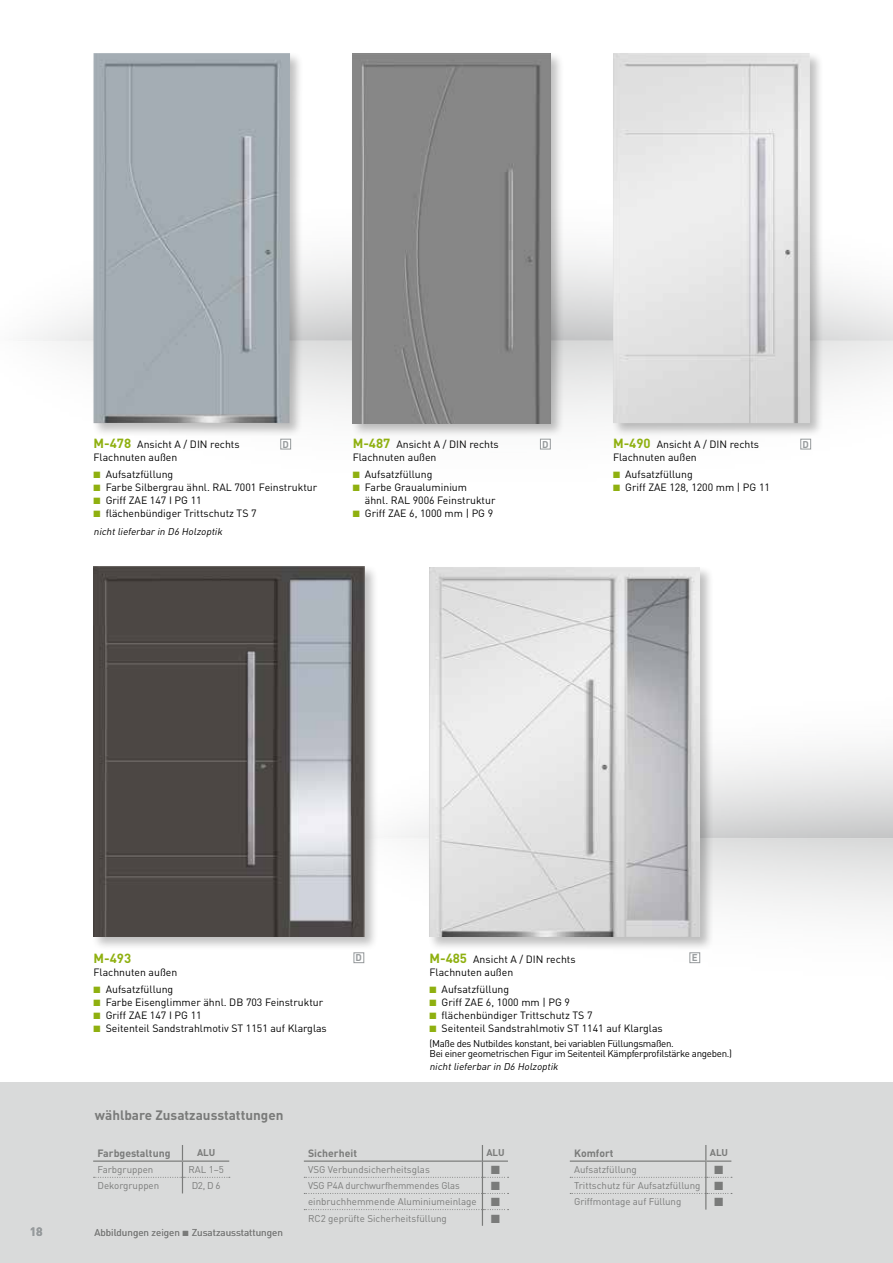
<style>
.page{position:relative;width:893px;height:1263px;background:#fff}
.page>*{position:absolute;margin:0;border:0;box-sizing:border-box;transform-origin:0 0}
.t1{font:700 13.5px "DIN Pro";color:#7a7b7a}
.t2{font:700 13.2px "DIN Pro";color:#8fb010}
.t3{font:12px "European Pi Three";color:#7a7b7a}
.t4{font:700 12px "DIN Pro";color:#969a9c}
.t5{font:10.5px/13.2px "DIN Pro";color:#000}
.t6{font:700 10.5px "DIN Pro";color:#7a7b7a}
.t7{font:9.9px "DIN Pro";color:#7a7b7a}
.t8{font:9.75px/16.4px "DIN Pro";color:#7a7b7a}
.t9{font:9.75px/10.5px "DIN Pro";letter-spacing:-.03em;color:#000}
.t10{font:italic 9.75px "DIN Pro";color:#000}
.t11{font:700 9.75px "DIN Pro";letter-spacing:-.005em;color:#7a7b7a}
.t12{font:700 9.75px "DIN Pro";color:#969a9c}
.s1{font-weight:700;font-size:13.2px;color:#8fb010}
.s2{color:#8fb010}
.s3{font-family:"European Pi Three";font-size:7.5px}
.s4{font-family:"European Pi Three";font-size:12px}
</style>
<div class="page">
<svg style="left:26px;top:251px;width:867px;height:90px"></svg>
<svg style="left:56px;top:341px;width:837px;height:109px"></svg>
<svg style="left:388px;top:749px;width:505px;height:89px"></svg>
<svg style="left:353px;top:838px;width:540px;height:126px"></svg>
<div style="left:91px;top:51px;width:213px;height:386px;background:#000;opacity:.25"></div>
<img style="left:94px;top:53px;width:196px;height:370px">
<div style="left:350px;top:51px;width:214px;height:387px;background:#000;opacity:.25"></div>
<img style="left:353px;top:53px;width:197px;height:370px">
<div style="left:427px;top:565px;width:287px;height:386px;background:#000;opacity:.25"></div>
<img style="left:429px;top:567px;width:271px;height:370px">
<div style="left:91px;top:564px;width:287px;height:387px;background:#000;opacity:.25"></div>
<img style="left:93px;top:567px;width:271px;height:370px">
<div style="left:540px;top:439px;width:10px;height:10px;background:#fff"></div>
<div style="left:540px;top:439px;width:10px;height:10px;border:1px solid #969a9c"></div>
<div style="left:281px;top:439px;width:10px;height:10px;background:#fff"></div>
<div style="left:281px;top:439px;width:10px;height:10px;border:1px solid #969a9c"></div>
<div style="left:354px;top:953px;width:10px;height:10px;background:#fff"></div>
<div style="left:354px;top:952px;width:10px;height:11px;border:1px solid #969a9c"></div>
<div style="left:690px;top:953px;width:10px;height:10px;background:#fff"></div>
<div style="left:690px;top:952px;width:10px;height:11px;border:1px solid #969a9c"></div>
<div style="left:611px;top:51px;width:213px;height:387px;background:#000;opacity:.25"></div>
<img style="left:613px;top:53px;width:197px;height:370px">
<div style="left:801px;top:439px;width:10px;height:10px;background:#fff"></div>
<div style="left:800px;top:439px;width:11px;height:10px;border:1px solid #969a9c"></div>
<div style="left:0;top:1082px;width:893px;height:181px;background:#d9dada"></div>
<svg style="left:570px;top:1145px;width:162px;height:64px"></svg>
<hr style="left:93px;top:1160px;width:89px;height:2px;background:#7a7b7a">
<svg style="left:94px;top:1145px;width:136px;height:48px"></svg>
<svg style="left:304px;top:1145px;width:205px;height:81px"></svg>
<p class="t5" style="left:94px;top:437px;width:148px"><span class="s1">M-478</span> Ansicht A / DIN rechts<br>Flachnuten außen</p>
<p class="t5" style="left:94px;top:467px;width:81px"><span class="s2">■</span> Aufsatzfüllung</p>
<p class="t5" style="left:94px;top:480px;width:225px"><span class="s2">■</span> Farbe Silbergrau ähnl. RAL 7001 Feinstruktur</p>
<p class="t5" style="left:94px;top:493px;width:110px"><span class="s2">■</span> Griff ZAE 147 I PG 11</p>
<p class="t5" style="left:94px;top:507px;width:165px"><span class="s2">■</span> flächenbündiger Trittschutz TS 7</p>
<p class="t10" style="left:94px;top:525px;width:132px">nichtlieferbar in D6 Holzoptik</p>
<p class="t5" style="left:353px;top:437px;width:148px"><span class="s1">M-487</span> Ansicht A / DIN rechts<br>Flachnuten außen</p>
<p class="t5" style="left:353px;top:467px;width:81px"><span class="s2">■</span> Aufsatzfüllung</p>
<p class="t5" style="left:365px;top:480px;width:132px;text-indent:-12px"><span class="s2">■</span> Farbe Graualuminium<br>ähnl. RAL 9006 Feinstruktur</p>
<p class="t5" style="left:353px;top:507px;width:142px"><span class="s2">■</span> Griff ZAE 6, 1000 mm | PG 9</p>
<p class="t12" style="left:282px;top:437px;width:8px">D</p>
<p class="t12" style="left:542px;top:437px;width:8px">D</p>
<p class="t5" style="left:613px;top:437px;width:148px"><span class="s1">M-490</span> Ansicht A / DIN rechts<br>Flachnuten außen</p>
<p class="t5" style="left:613px;top:467px;width:81px"><span class="s2">■</span> Aufsatzfüllung</p>
<p class="t5" style="left:613px;top:480px;width:158px"><span class="s2">■</span> Griff ZAE 128, 1200 mm | PG 11</p>
<p class="t12" style="left:802px;top:437px;width:8px">D</p>
<p class="t2" style="left:94px;top:949px;width:39px">M-493</p>
<p class="t5" style="left:94px;top:965px;width:85px">Flachnuten außen</p>
<p class="t5" style="left:94px;top:982px;width:81px"><span class="s2">■</span> Aufsatzfüllung</p>
<p class="t5" style="left:94px;top:995px;width:231px"><span class="s2">■</span> Farbe Eisenglimmer ähnl. DB 703 Feinstruktur</p>
<p class="t5" style="left:94px;top:1008px;width:110px"><span class="s2">■</span> Griff ZAE 147 I PG 11</p>
<p class="t5" style="left:94px;top:1021px;width:235px"><span class="s2">■</span> Seitenteil Sandstrahlmotiv ST 1151 auf Klarglas</p>
<p class="t1" style="left:95px;top:1106px;width:190px">wählbare Zusatzausstattungen</p>
<p class="t5" style="left:429px;top:952px;width:148px"><span class="s1">M-485</span> Ansicht A / DIN rechts<br>Flachnuten außen</p>
<p class="t5" style="left:429px;top:982px;width:81px"><span class="s2">■</span> Aufsatzfüllung</p>
<p class="t5" style="left:429px;top:995px;width:142px"><span class="s2">■</span> Griff ZAE 6, 1000 mm | PG 9</p>
<p class="t5" style="left:429px;top:1008px;width:165px"><span class="s2">■</span> flächenbündiger Trittschutz TS 7</p>
<p class="t5" style="left:429px;top:1021px;width:235px"><span class="s2">■</span> Seitenteil Sandstrahlmotiv ST 1141 auf Klarglas</p>
<p class="t9" style="left:429px;top:1037px;width:304px">(Maße des Nutbildes konstant, bei variablen Füllungsmaßen.<br>Bei einer geometrischen Figur im Seitenteil Kämpferprofilstärke angeben.)</p>
<p class="t10" style="left:429px;top:1060px;width:132px">nichtlieferbar in D6 Holzoptik</p>
<p class="t12" style="left:356px;top:951px;width:8px">D</p>
<p class="t12" style="left:692px;top:951px;width:7px">E</p>
<p class="t6" style="left:97px;top:1146px;width:75px">Farbgestaltung</p>
<p class="t11" style="left:197px;top:1146px;width:20px">ALU</p>
<p class="t8" style="left:97px;top:1161px;width:57px">Farbgruppen</p>
<p class="t8" style="left:188px;top:1161px;width:37px">RAL 1–5</p>
<p class="t8" style="left:97px;top:1177px;width:63px">Dekorgruppen</p>
<p class="t8" style="left:192px;top:1177px;width:30px">D2, D 6</p>
<p class="t4" style="left:30px;top:1224px;width:15px">18</p>
<p class="t7" style="left:94px;top:1226px;width:190px">Abbildungen zeigen <span class="s3">L</span> Zusatzausstattungen</p>
<p class="t6" style="left:308px;top:1146px;width:50px">Sicherheit</p>
<p class="t11" style="left:486px;top:1146px;width:20px">ALU</p>
<p class="t8" style="left:308px;top:1161px;width:123px">VSG Verbundsicherheitsglas</p>
<p class="t3" style="left:490px;top:1162px;width:12px">L</p>
<p class="t8" style="left:308px;top:1177px;width:153px">VSG P4A durchwurfhemmendes Glas</p>
<p class="t3" style="left:490px;top:1178px;width:12px">L</p>
<p class="t8" style="left:308px;top:1193px;width:194px">einbruchhemmende Aluminiumeinlage <span class="s4">L<br></span>RC2 geprüfte Sicherheitsfüllung</p>
<p class="t3" style="left:490px;top:1210px;width:12px">L</p>
<p class="t6" style="left:574px;top:1146px;width:41px">Komfort</p>
<p class="t11" style="left:710px;top:1146px;width:20px">ALU</p>
<p class="t8" style="left:574px;top:1161px;width:64px">Aufsatzfüllung</p>
<p class="t3" style="left:714px;top:1162px;width:12px">L</p>
<p class="t8" style="left:574px;top:1177px;width:151px">Trittschutz für Aufsatzfüllung <span class="s4">L<br></span>Griffmontage auf Füllung</p>
<p class="t3" style="left:714px;top:1194px;width:12px">L</p>
</div>
